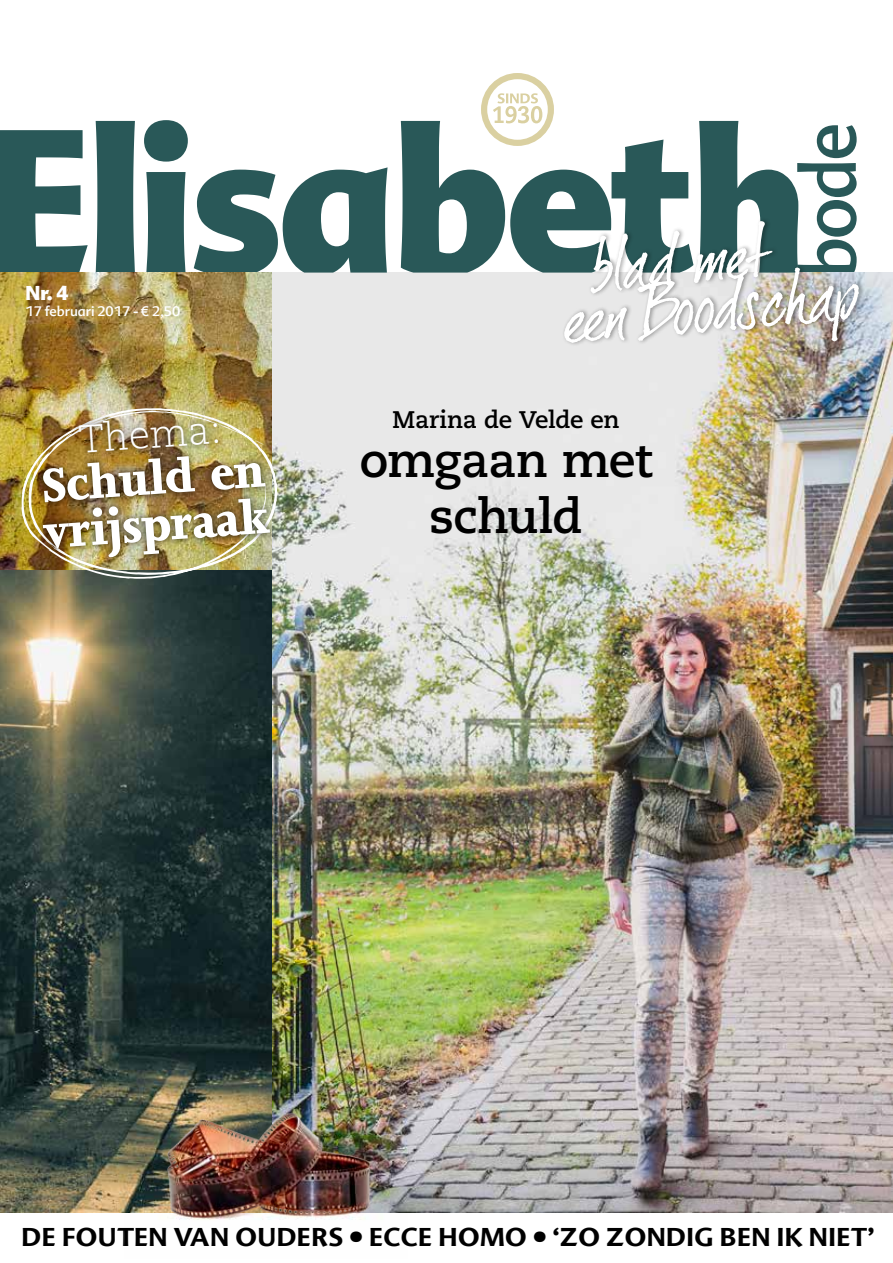
<style>
.page{position:relative;width:893px;height:1263px;background:#fff}
.page>*{position:absolute;margin:0;border:0;box-sizing:border-box;transform-origin:0 0}
.t1{font:72.75px "Dear Joe 2";color:#fff}
.t2{font:800 53.85px/46.5px "Joanna";color:#fff}
.t3{font:700 48px/55.2px "Caecilia";letter-spacing:-.02em;color:#000;text-align:center}
.t4{font:300 39.15px "Caecilia";color:#fff}
.t5{font:700 25.05px "Advert Offc";letter-spacing:.02em;color:#000}
.t6{font:700 24px "Caecilia";letter-spacing:-.015em;color:#000}
.t7{font:900 19.5px "Advert Offc";color:#fff}
.t8{font:13.5px "Advert Offc";color:#fff}
</style>
<div class="page">
<svg style="left:798px;top:125px;width:59px;height:92px"></svg>
<img style="left:0;top:273px;width:893px;height:939px">
<svg style="left:0;top:120px;width:798px;height:153px;fill:#295858"></svg>
<svg style="left:481px;top:73px;width:73px;height:73px"></svg>
<div style="left:562px;top:217px;width:303px;height:130px;background:#000;opacity:.4"></div>
<img style="left:20px;top:408px;width:257px;height:178px">
<div style="left:36px;top:414px;width:241px;height:150px;background:#000;opacity:.75"></div>
<img style="left:125px;top:1082px;width:283px;height:138px">
<p class="t7" style="left:26px;top:280px;width:44px">Nr. 4</p>
<p class="t8" style="left:26px;top:303px;width:156px">17 februari 2017 - € 2,50</p>
<h3 class="t4" style="left:77px;top:417px;width:145px;rotate:-4deg">Thema:</h3>
<h2 class="t2" style="left:38px;top:463px;width:228px;rotate:-4deg">Schuld en vrijspraak</h2>
<h1 class="t1" style="left:583px;top:224px;width:186px;rotate:-5deg">blad met</h1>
<h1 class="t1" style="left:558px;top:276px;width:302px;rotate:-5deg">een Boodschap</h1>
<p class="t6" style="left:393px;top:406px;width:228px">Marina de Velde en</p>
<h3 class="t3" style="left:360px;top:434px;width:294px">omgaan met schuld</h3>
<p class="t5" style="left:22px;top:1221px;width:854px">DE FOUTEN VAN OUDERS • ECCE HOMO • ‘ZO ZONDIG BEN IK NIET’</p>
</div>
